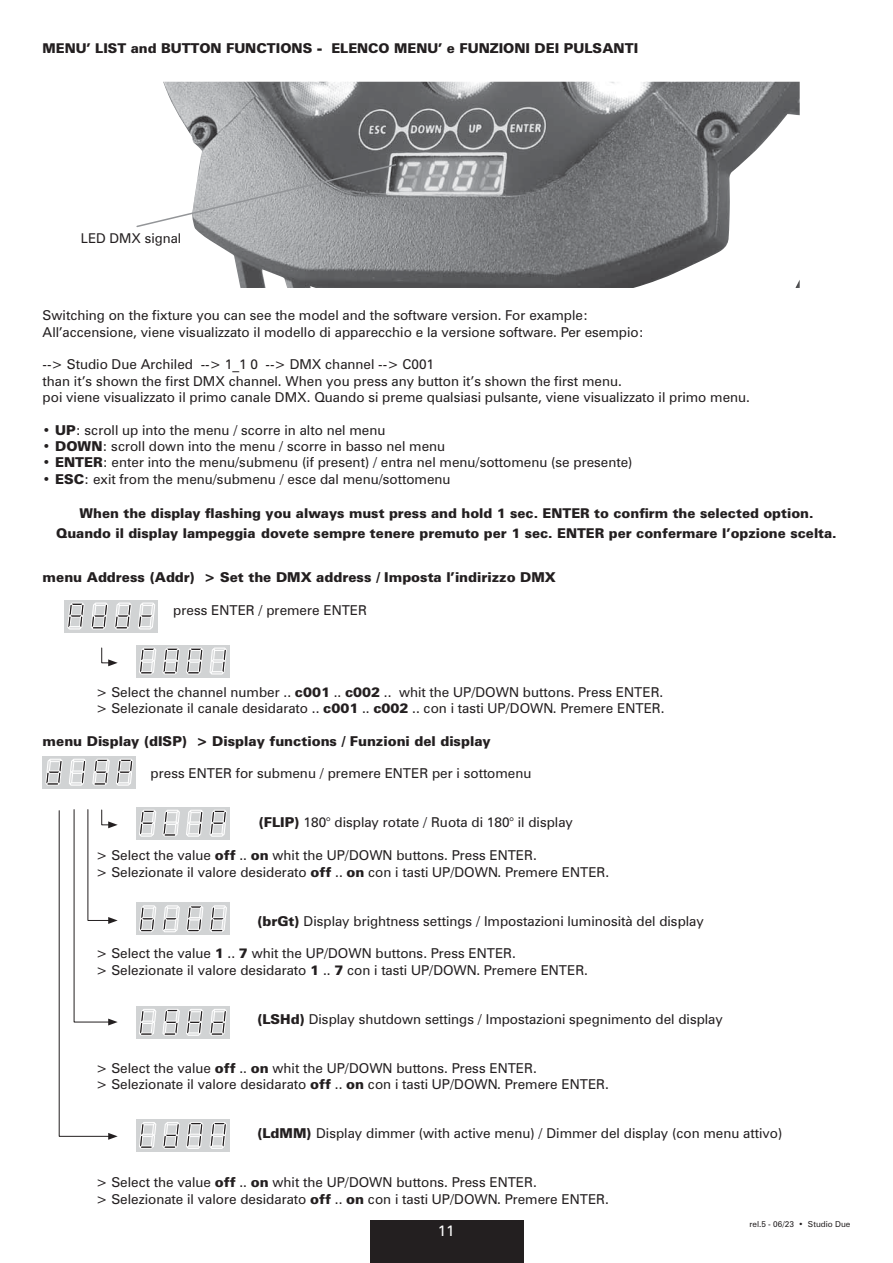
<style>
.page{position:relative;width:893px;height:1263px;background:#fff}
.page>*{position:absolute;margin:0;border:0;box-sizing:border-box;transform-origin:0 0}
.t1{font:15px "Zurich BT";color:#fff}
.t2{font:13.65px/16.4px "Zurich BT";color:#231f20}
.t3{font:900 13.65px "Zurich BT";color:#231f20}
.t4{font:900 13.5px/19.8px "Zurich BT";color:#231f20;text-align:center}
.t5{font:13.5px "Zurich BT";color:#231f20}
.t6{font:8.25px "Zurich BT";color:#231f20}
.s1{font-size:13.5px}
.s2{font-weight:900}
</style>
<div class="page">
<div style="left:370px;top:1220px;width:153px;height:43px;background:#231f20"></div>
<img style="left:163px;top:82px;width:637px;height:206px">
<svg style="left:136px;top:163px;width:261px;height:65px"></svg>
<div style="left:64px;top:600px;width:94px;height:32px;background:#d1d3d4"></div>
<svg style="left:67px;top:603px;width:17px;height:26px"></svg>
<svg style="left:91px;top:603px;width:17px;height:26px"></svg>
<svg style="left:115px;top:603px;width:16px;height:26px"></svg>
<svg style="left:138px;top:603px;width:17px;height:26px"></svg>
<div style="left:43px;top:756px;width:93px;height:33px;background:#d1d3d4"></div>
<svg style="left:46px;top:759px;width:16px;height:26px"></svg>
<svg style="left:69px;top:759px;width:17px;height:26px"></svg>
<svg style="left:93px;top:759px;width:16px;height:26px"></svg>
<svg style="left:116px;top:759px;width:17px;height:26px"></svg>
<div style="left:136px;top:807px;width:94px;height:33px;background:#d1d3d4"></div>
<svg style="left:139px;top:810px;width:17px;height:26px"></svg>
<svg style="left:163px;top:810px;width:17px;height:26px"></svg>
<svg style="left:186px;top:810px;width:17px;height:26px"></svg>
<svg style="left:210px;top:810px;width:17px;height:26px"></svg>
<div style="left:136px;top:902px;width:94px;height:33px;background:#d1d3d4"></div>
<svg style="left:139px;top:906px;width:17px;height:26px"></svg>
<svg style="left:163px;top:906px;width:17px;height:26px"></svg>
<svg style="left:186px;top:906px;width:17px;height:26px"></svg>
<svg style="left:210px;top:906px;width:17px;height:26px"></svg>
<div style="left:136px;top:1006px;width:94px;height:33px;background:#d1d3d4"></div>
<svg style="left:139px;top:1009px;width:17px;height:26px"></svg>
<svg style="left:163px;top:1009px;width:17px;height:26px"></svg>
<svg style="left:186px;top:1009px;width:17px;height:26px"></svg>
<svg style="left:210px;top:1009px;width:17px;height:26px"></svg>
<div style="left:136px;top:1119px;width:94px;height:33px;background:#d1d3d4"></div>
<svg style="left:139px;top:1122px;width:17px;height:26px"></svg>
<svg style="left:163px;top:1122px;width:17px;height:26px"></svg>
<svg style="left:186px;top:1122px;width:17px;height:26px"></svg>
<svg style="left:210px;top:1122px;width:17px;height:26px"></svg>
<div style="left:136px;top:645px;width:94px;height:32px;background:#d1d3d4"></div>
<svg style="left:139px;top:648px;width:17px;height:26px"></svg>
<svg style="left:163px;top:648px;width:17px;height:26px"></svg>
<svg style="left:186px;top:648px;width:17px;height:26px"></svg>
<svg style="left:210px;top:648px;width:17px;height:26px"></svg>
<svg style="left:101px;top:647px;width:17px;height:19px"></svg>
<svg style="left:58px;top:809px;width:60px;height:331px"></svg>
<p class="t3" style="left:42px;top:44px;width:597px"><span class="s1">MENU’ LIST and</span> BUTTON FUNCTIONS <span class="s1">- ELENCO MENU’ e</span> FUNZIONI DEI PULSANTI</p>
<p class="t5" style="left:81px;top:233px;width:102px">LED DMX signal</p>
<p class="t2" style="left:43px;top:309px;width:603px">Switching on the fixture you can see the model and the software version. For example:<br>All’accensione, viene visualizzato il modello di apparecchio e la versione software. Per esempio:</p>
<p class="t2" style="left:43px;top:358px;width:709px">--&gt; Studio Due Archiled --&gt; 1_1 0 --&gt; DMX channel --&gt; C001<br>than it’s shown the first DMX channel. When you press any button it’s shown the first menu.<br>poi viene visualizzato il primo canale DMX. Quando si preme qualsiasi pulsante, viene visualizzato il primo menu.</p>
<p class="t2" style="left:43px;top:423px;width:344px"><span class="s2">• UP</span>: scroll up into the menu / scorre in alto nel menu</p>
<p class="t2" style="left:43px;top:440px;width:404px"><span class="s2">• DOWN</span>: scroll down into the menu / scorre in basso nel menu</p>
<p class="t2" style="left:43px;top:456px;width:591px"><span class="s2">• ENTER</span>: enter into the menu/submenu (if present) / entra nel menu/sottomenu (se presente)</p>
<p class="t2" style="left:43px;top:472px;width:409px"><span class="s2">• ESC</span>: exit from the menu/submenu / esce dal menu/sottomenu</p>
<p class="t4" style="left:56px;top:505px;width:782px">When the display flashing you always must press and hold 1 sec. ENTER to confirm the selected option.<br>Quando il display lampeggia dovete sempre tenere premuto per 1 sec. ENTER per confermare l’opzione scelta.</p>
<p class="t3" style="left:43px;top:572px;width:515px">menu Address (Addr) &gt; Set the DMX address / Imposta l’indirizzo DMX</p>
<p class="t2" style="left:173px;top:603px;width:195px">press ENTER / premere ENTER</p>
<p class="t2" style="left:96px;top:685px;width:570px">&gt; Select the channel number .. <span class="s2">c001</span> .. <span class="s2">c002</span> .. whit the UP/DOWN buttons. Press ENTER. &gt; Selezionate il canale desidarato .. <span class="s2">c001</span> .. <span class="s2">c002</span> .. con i tasti UP/DOWN. Premere ENTER.</p>
<p class="t3" style="left:43px;top:736px;width:450px">menu Display (dISP) &gt; Display functions / Funzioni del display</p>
<p class="t2" style="left:151px;top:767px;width:382px">press ENTER for submenu / premere ENTER per i sottomenu</p>
<p class="t2" style="left:259px;top:816px;width:316px"><span class="s2">(FLIP)</span> 180° display rotate / Ruota di 180° il display</p>
<p class="t2" style="left:96px;top:849px;width:514px">&gt; Select the value <span class="s2">off</span> .. <span class="s2">on</span> whit the UP/DOWN buttons. Press ENTER.<br>&gt; Selezionate il valore desiderato <span class="s2">off</span> .. <span class="s2">on</span> con i tasti UP/DOWN. Premere ENTER.</p>
<p class="t2" style="left:257px;top:914px;width:448px"><span class="s2">(brGt)</span> Display brightness settings / Impostazioni luminosità del display</p>
<p class="t2" style="left:96px;top:947px;width:493px">&gt; Select the value <span class="s2">1</span> .. <span class="s2">7</span> whit the UP/DOWN buttons. Press ENTER.<br>&gt; Selezionate il valore desidarato <span class="s2">1</span> .. <span class="s2">7</span> con i tasti UP/DOWN. Premere ENTER.</p>
<p class="t2" style="left:257px;top:1012px;width:467px"><span class="s2">(LSHd)</span> Display shutdown settings / Impostazioni spegnimento del display</p>
<p class="t2" style="left:96px;top:1061px;width:514px">&gt; Select the value <span class="s2">off</span> .. <span class="s2">on</span> whit the UP/DOWN buttons. Press ENTER.<br>&gt; Selezionate il valore desidarato <span class="s2">off</span> .. <span class="s2">on</span> con i tasti UP/DOWN. Premere ENTER.</p>
<p class="t2" style="left:257px;top:1127px;width:527px"><span class="s2">(LdMM)</span> Display dimmer (with active menu) / Dimmer del display (con menu attivo)</p>
<p class="t2" style="left:96px;top:1176px;width:514px">&gt; Select the value <span class="s2">off</span> .. <span class="s2">on</span> whit the UP/DOWN buttons. Press ENTER.<br>&gt; Selezionate il valore desidarato <span class="s2">off</span> .. <span class="s2">on</span> con i tasti UP/DOWN. Premere ENTER.</p>
<p class="t1" style="left:438px;top:1225px;width:18px">11</p>
<p class="t6" style="left:749px;top:1221px;width:103px">rel.5 - 06/23 • Studio Due</p>
</div>
